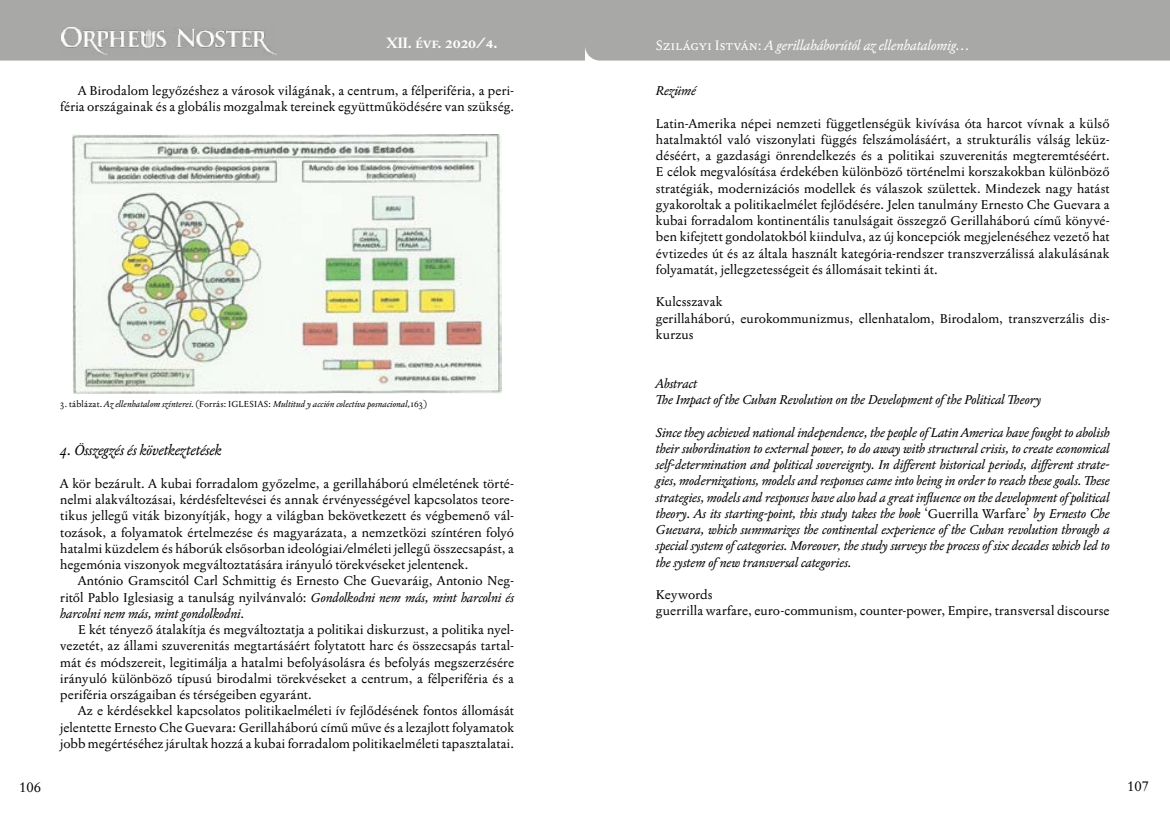
<style>
.page{position:relative;width:1170px;height:840px;background:#fff}
.page>*{position:absolute;margin:0;border:0;box-sizing:border-box;transform-origin:0 0}
.t1{font:700 15px "Jannon T Moderne Pro";color:#fff}
.cím_2{font:italic 14.38px "Jannon T Moderne Pro";letter-spacing:-.005em;color:#000}
.t2{font:italic 13.75px "Jannon T Moderne Pro";color:#fff}
.t3{font:13.75px "Jannon T Moderne Pro";color:#000}
.tompa{font:12.88px/16.2px "Jannon T Moderne Pro";letter-spacing:.005em;color:#000;text-align:justify}
.kenyér{font:12.88px/16.2px "Jannon T Moderne Pro";letter-spacing:.01em;color:#000;text-align:justify}
.tompa-2{font:italic 12.88px/16.2px "Jannon T Moderne Pro";color:#000;text-align:justify}
.képfelirat{font:italic 8.75px "Jannon T Moderne Pro";letter-spacing:.02em;color:#000}
.s1{font-style:normal}
.s2{font-style:italic}
</style>
<div class="page">
<div style="left:0;top:0;width:1169px;height:61px;background:#a8a8a7"></div>
<img style="left:73px;top:134px;width:428px;height:260px">
<p class="t1" style="left:386px;top:33px;width:112px">XII. évf. 2020/4.</p>
<p class="t2" style="left:656px;top:36px;width:314px"><span class="s1">Szilágyi István:</span> A gerillaháborútól az ellenhatalomig…</p>
<p class="kenyér" style="left:60px;top:83px;width:455px;text-align:right">A Birodalom legyőzéshez a városok világának, a centrum, a félperiféria, a peri&shy;féria országainak és a globális mozgalmak tereinek együttműködésére van szükség.</p>
<p class="képfelirat" style="left:60px;top:398px;width:368px"><span class="s1">3. táblázat.</span> Az ellenhatalom színterei. <span class="s1">(Forrás: IGLESIAS:</span> Multitud y acción colectíva posnacional,<span class="s1">163)</span></p>
<p class="cím_2" style="left:60px;top:441px;width:163px">4. Összegzés és következtetések</p>
<p class="tompa" style="left:60px;top:475px;width:455px">A kör bezárult. A kubai forradalom győzelme, a gerillaháború elméletének törté&shy;nelmi alakváltozásai, kérdésfeltevései és annak érvényességével kapcsolatos teore&shy;tikus jellegű viták bizonyítják, hogy a világban bekövetkezett és végbemenő vál&shy;tozások, a folyamatok értelmezése és magyarázata, a nemzetközi színtéren folyó hatalmi küzdelem és háborúk elsősorban ideológiai/elméleti jellegű összecsapást, a hegemónia viszonyok megváltoztatására irányuló törekvéseket jelentenek.</p>
<p class="kenyér" style="left:60px;top:573px;width:455px;text-indent:18px">António Gramscitól Carl Schmittig és Ernesto Che Guevaráig, Antonio Neg&shy;ritől Pablo Iglesiasig a tanulság nyilvánvaló: <span class="s2">Gondolkodni nem más, mint harcolni és harcolni nem más, mint gondolkodni.</span></p>
<p class="kenyér" style="left:60px;top:621px;width:455px;text-indent:18px">E két tényező átalakítja és megváltoztatja a politikai diskurzust, a politika nyel&shy;vezetét, az állami szuverenitás megtartásáért folytatott harc és összecsapás tartal&shy;mát és módszereit, legitimálja a hatalmi befolyásolásra és befolyás megszerzésére irányuló különböző típusú birodalmi törekvéseket a centrum, a félperiféria és a periféria országaiban és térségeiben egyaránt.</p>
<p class="kenyér" style="left:60px;top:703px;width:455px;text-indent:18px">Az e kérdésekkel kapcsolatos politikaelméleti ív fejlődésének fontos állomását jelentette Ernesto Che Guevara: Gerillaháború című műve és a lezajlott folyamatok jobb megértéséhez járultak hozzá a kubai forradalom politikaelméleti tapasztalatai.</p>
<p class="tompa-2" style="left:656px;top:83px;width:42px">Rezümé</p>
<p class="tompa" style="left:656px;top:115px;width:455px">Latin-Amerika népei nemzeti függetlenségük kivívása óta harcot vívnak a külső hatalmaktól való viszonylati függés felszámolásáért, a strukturális válság leküz&shy;déséért, a gazdasági önrendelkezés és a politikai szuverenitás megteremtéséért.<br>E célok megvalósítása érdekében különböző történelmi korszakokban különböző stratégiák, modernizációs modellek és válaszok születtek. Mindezek nagy hatást gyakoroltak a politikaelmélet fejlődésére. Jelen tanulmány Ernesto Che Guevara a kubai forradalom kontinentális tanulságait összegző Gerillaháború című könyvé&shy;ben kifejtett gondolatokból kiindulva, az új koncepciók megjelenéséhez vezető hat évtizedes út és az általa használt kategória-rendszer transzverzálissá alakulásának folyamatát, jellegzetességeit és állomásait tekinti át.</p>
<p class="tompa" style="left:656px;top:294px;width:68px">Kulcsszavak</p>
<p class="tompa" style="left:656px;top:310px;width:455px">gerillaháború, eurokommunizmus, ellenhatalom, Birodalom, transzverzális dis&shy;kurzus</p>
<p class="tompa-2" style="left:656px;top:375px;width:43px">Abstract</p>
<p class="tompa-2" style="left:656px;top:391px;width:386px">The Impact of the Cuban Revolution on the Development of the Political Theory</p>
<p class="tompa-2" style="left:656px;top:424px;width:455px">Since they achieved national independence, the people of Latin America have fought to abolish their subordination to external power, to do away with structural crisis, to create economical self-determination and political sovereignty. In different historical periods, different strate&shy;gies, modernizations, models and responses came into being in order to reach these goals. These strategies, models and responses have also had a great influence on the development of political theory. As its starting-point, this study takes the book <span class="s1">‘Guerrilla Warfare’</span> by Ernesto Che Guevara, which summarizes the continental experience of the Cuban revolution through a special system of categories. Moreover, the study surveys the process of six decades which led to the system of new transversal categories.</p>
<p class="tompa" style="left:656px;top:586px;width:58px">Keywords</p>
<p class="tompa" style="left:656px;top:603px;width:455px">guerrilla warfare, euro-communism, counter-power, Empire, transversal discourse</p>
<p class="t3" style="left:19px;top:778px;width:23px">106</p>
<p class="t3" style="left:1126px;top:778px;width:23px">107</p>
</div>
